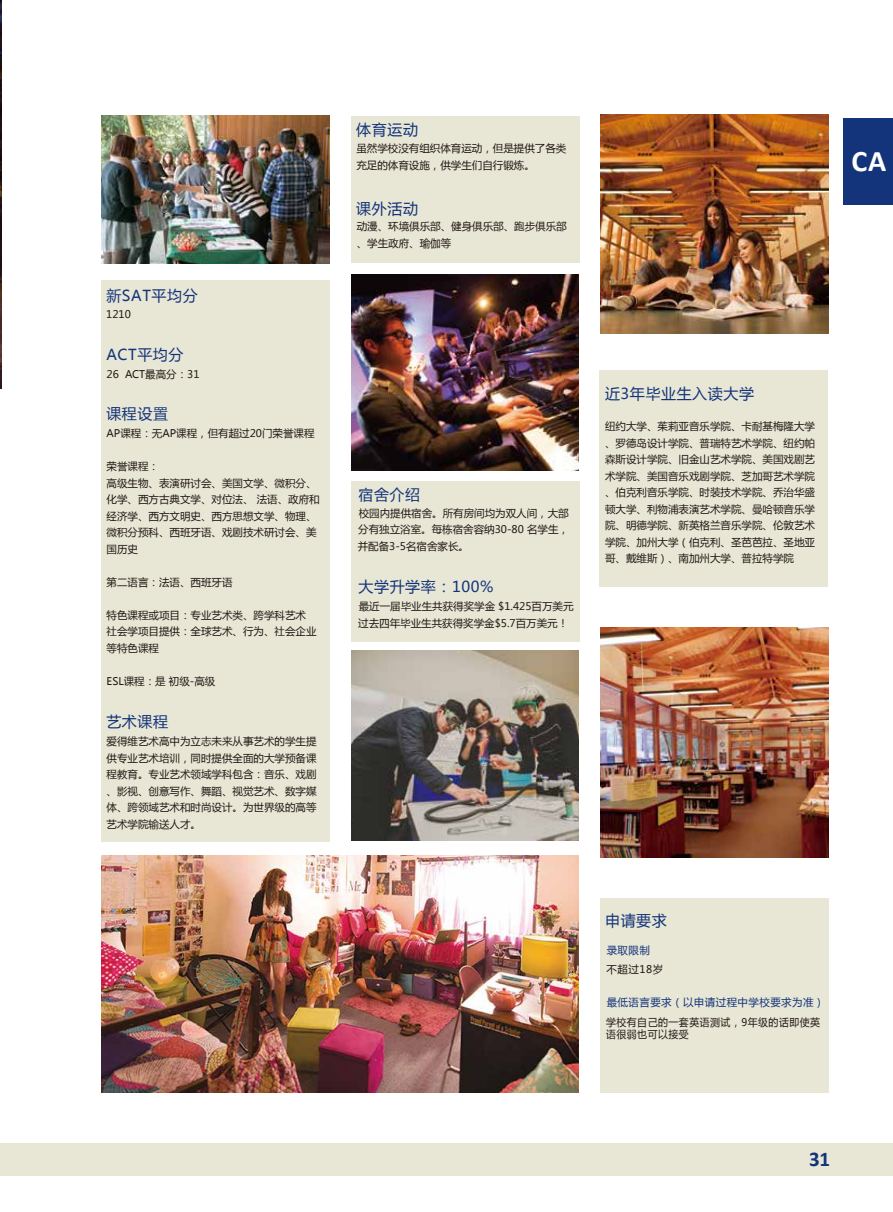
<style>
.page{position:relative;width:893px;height:1212px;background:#fff}
.page>*{position:absolute;margin:0;border:0;box-sizing:border-box;transform-origin:0 0}
.t1{font:700 30px "Calibri";color:#fff}
.t2{font:700 21px "Calibri";color:#13337b}
.t3{font:15px "Microsoft Ya Hei";letter-spacing:.04em;color:#13337b}
.t4{font:10.5px/16.5px "Microsoft Ya Hei";color:#221815}
.t5{font:10.5px/12.6px "Microsoft Ya Hei";letter-spacing:.05em;color:#221815;scale:.95 1}
.t6{font:10.5px "Microsoft Ya Hei";letter-spacing:.04em;color:#13337b}
</style>
<div class="page">
<div style="left:351px;top:116px;width:228px;height:146px;background:#e8e7d5"></div>
<div style="left:600px;top:371px;width:228px;height:216px;background:#e8e7d5"></div>
<div style="left:600px;top:898px;width:228px;height:195px;background:#e8e7d5"></div>
<div style="left:351px;top:481px;width:228px;height:161px;background:#e8e7d5"></div>
<div style="left:101px;top:280px;width:228px;height:561px;background:#e8e7d5"></div>
<img style="left:0;top:0;width:1px;height:389px">
<div style="left:0;top:1143px;width:893px;height:32px;background:#e8e7d5"></div>
<div style="left:843px;top:118px;width:50px;height:87px;background:#13337b"></div>
<img style="left:101px;top:116px;width:228px;height:147px">
<img style="left:101px;top:856px;width:478px;height:237px">
<img style="left:600px;top:115px;width:228px;height:218px">
<img style="left:600px;top:628px;width:228px;height:230px">
<img style="left:351px;top:275px;width:228px;height:196px">
<img style="left:351px;top:650px;width:228px;height:190px">
<h3 class="t3" style="left:106px;top:285px;width:93px">新SAT平均分</h3>
<p class="t4" style="left:106px;top:306px;width:26px">1210</p>
<h3 class="t3" style="left:106px;top:344px;width:79px">ACT平均分</h3>
<p class="t4" style="left:107px;top:366px;width:95px">26 ACT最高分：31</p>
<h3 class="t3" style="left:106px;top:404px;width:63px">课程设置</h3>
<p class="t4" style="left:107px;top:425px;width:209px">AP课程：无AP课程，但有超过20门荣誉课程</p>
<p class="t4" style="left:107px;top:458px;width:215px">荣誉课程：<br>高级生物、表演研讨会、美国文学、微积分、化学、西方古典文学、对位法、 法语、政府和经济学、西方文明史、西方思想文学、物理、微积分预科、西班牙语、戏剧技术研讨会、美国历史</p>
<p class="t4" style="left:107px;top:573px;width:127px">第二语言：法语、西班牙语</p>
<p class="t4" style="left:107px;top:606px;width:211px">特色课程或项目：专业艺术类、跨学科艺术社会学项目提供：全球艺术、行为、社会企业等特色课程</p>
<p class="t4" style="left:107px;top:672px;width:110px">ESL课程：是 初级-高级</p>
<h3 class="t3" style="left:106px;top:712px;width:63px">艺术课程</h3>
<p class="t4" style="left:107px;top:733px;width:211px;text-align:justify">爱得维艺术高中为立志未来从事艺术的学生提供专业艺术培训，同时提供全面的大学预备课程教育。专业艺术领域学科包含：音乐、戏剧、影视、创意写作、舞蹈、视觉艺术、数字媒体、跨领域艺术和时尚设计。为世界级的高等艺术学院输送人才。</p>
<h3 class="t3" style="left:356px;top:119px;width:63px">体育运动</h3>
<p class="t4" style="left:356px;top:140px;width:211px">虽然学校没有组织体育运动，但是提供了各类充足的体育设施，供学生们自行锻炼。</p>
<h3 class="t3" style="left:356px;top:198px;width:63px">课外活动</h3>
<p class="t4" style="left:357px;top:218px;width:211px">动漫、环境俱乐部、健身俱乐部、跑步俱乐部、学生政府、瑜伽等</p>
<h1 class="t1" style="left:851px;top:140px;width:36px">CA</h1>
<h3 class="t3" style="left:358px;top:484px;width:63px">宿舍介绍</h3>
<p class="t4" style="left:358px;top:504px;width:213px;text-align:justify">校园内提供宿舍。所有房间均为双人间，大部分有独立浴室。每栋宿舍容纳30-80 名学生，并配备3-5名宿舍家长。</p>
<h3 class="t3" style="left:358px;top:576px;width:136px">大学升学率：100%</h3>
<p class="t4" style="left:358px;top:598px;width:217px">最近一届毕业生共获得奖学金 $1.425百万美元过去四年毕业生共获得奖学金$5.7百万美元！</p>
<h3 class="t3" style="left:605px;top:383px;width:151px">近3年毕业生入读大学</h3>
<p class="t4" style="left:605px;top:418px;width:211px;text-align:justify">纽约大学、茱莉亚音乐学院、卡耐基梅隆大学、罗德岛设计学院、普瑞特艺术学院、纽约帕森斯设计学院、旧金山艺术学院、美国戏剧艺术学院、美国音乐戏剧学院、芝加哥艺术学院、伯克利音乐学院、时装技术学院、乔治华盛顿大学、利物浦表演艺术学院、曼哈顿音乐学院、明德学院、新英格兰音乐学院、伦敦艺术学院、加州大学（伯克利、圣芭芭拉、圣地亚哥、戴维斯）、南加州大学、普拉特学院</p>
<h3 class="t3" style="left:605px;top:911px;width:63px">申请要求</h3>
<p class="t6" style="left:607px;top:943px;width:45px">录取限制</p>
<p class="t4" style="left:606px;top:961px;width:58px">不超过18岁</p>
<p class="t6" style="left:607px;top:995px;width:219px">最低语言要求（以申请过程中学校要求为准）</p>
<p class="t5" style="left:606px;top:1015px;width:227px">学校有自己的一套英语测试，9年级的话即使英语很弱也可以接受</p>
<h2 class="t2" style="left:809px;top:1144px;width:23px">31</h2>
</div>
